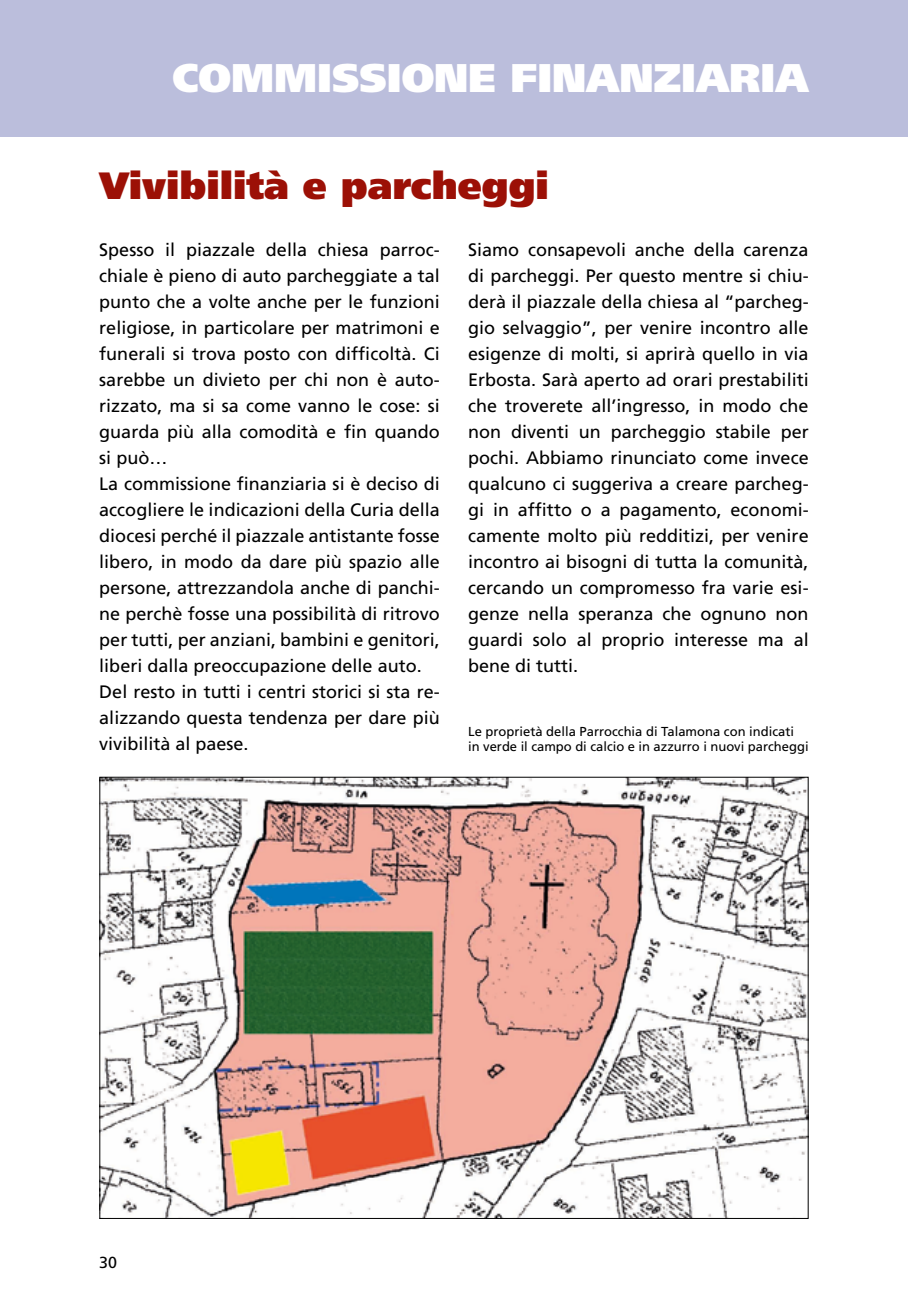
<style>
.page{position:relative;width:908px;height:1304px;background:#fff}
.page>*{position:absolute;margin:0;border:0;box-sizing:border-box;transform-origin:0 0}
.t1{font:900 40px "Frutiger";color:#fff}
.t2{font:900 38px "Frutiger";color:#9c1006}
.t3{font:18px/26px "Frutiger";color:#000}
.t4{font:16px "Frutiger";color:#000}
.t5{font:13px/15.6px "Frutiger";color:#000}
</style>
<div class="page">
<div style="left:0;top:0;width:907px;height:136px;background:#bbbedc"></div>
<img style="left:101px;top:779px;width:705px;height:438px">
<h1 class="t1" style="left:172px;top:53px;width:637px">COMMISSIONE FINANZIARIA</h1>
<h2 class="t2" style="left:99px;top:163px;width:451px">VIVIBILITÀ E PARCHEGGI</h2>
<p class="t3" style="left:99px;top:236px;width:342px">Spesso il piazzale della chiesa parroc&shy;chiale è pieno di auto parcheggiate a tal punto che a volte anche per le funzioni religiose, in particolare per matrimoni e funerali si trova posto con difficoltà. Ci sarebbe un divieto per chi non è auto&shy;rizzato, ma si sa come vanno le cose: si guarda più alla comodità e fin quando si può…<br>La commissione finanziaria si è deciso di accogliere le indicazioni della Curia della diocesi perché il piazzale antistante fosse libero, in modo da dare più spazio alle persone, attrezzandola anche di panchi&shy;ne perchè fosse una possibilità di ritrovo per tutti, per anziani, bambini e genitori, liberi dalla preoccupazione delle auto.<br>Del resto in tutti i centri storici si sta re&shy;alizzando questa tendenza per dare più vivibilità al paese.</p>
<p class="t3" style="left:468px;top:236px;width:342px;text-align:justify">Siamo consapevoli anche della carenza di parcheggi. Per questo mentre si chiu&shy;derà il piazzale della chiesa al “parcheg&shy;gio selvaggio”, per venire incontro alle esigenze di molti, si aprirà quello in via E rbosta. Sarà aperto ad orari prestabiliti che troverete all’ingresso, in modo che non diventi un parcheggio stabile per pochi. Abbiamo rinunciato come invece qualcuno ci suggeriva a creare parcheg&shy;gi in affitto o a pagamento, economi&shy;camente molto più redditizi, per venire incontro ai bisogni di tutta la comunità, cercando un compromesso fra varie esi&shy;genze nella speranza che ognuno non guardi solo al proprio interesse ma al bene di tutti.</p>
<p class="t5" style="left:468px;top:723px;width:342px">Le proprietà della Parrocchia di Talamona con indicati in verde il campo di calcio e in azzurro i nuovi parcheggi</p>
<p class="t4" style="left:99px;top:1253px;width:19px">30</p>
</div>
